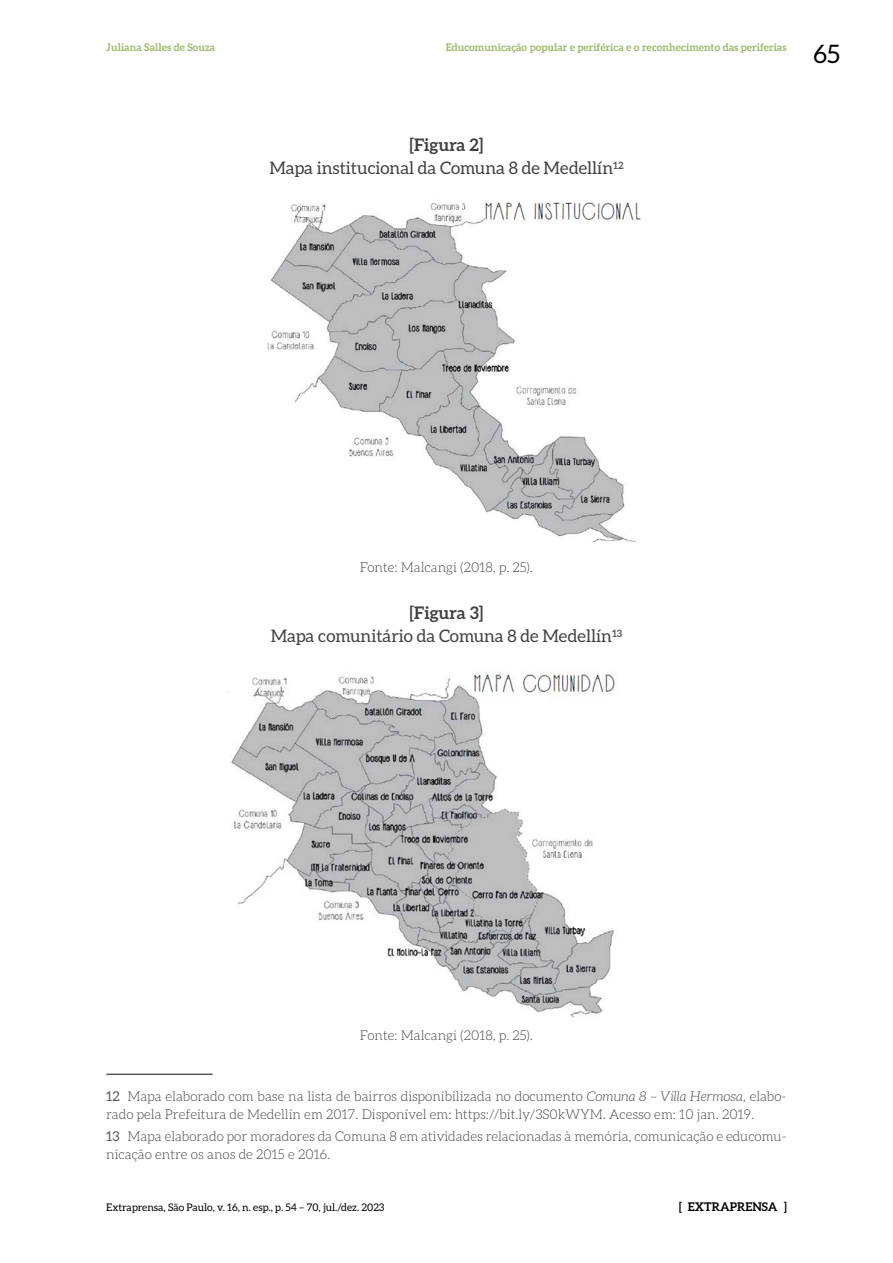
<style>
.page{position:relative;width:893px;height:1263px;background:#fff}
.page>*{position:absolute;margin:0;border:0;box-sizing:border-box;transform-origin:0 0}
.t1{font:25.5px "Aleo";color:#000}
.t2{font:17.25px/23.4px "Aleo";color:#414042;text-align:center}
.t3{font:300 13.5px/18px "Aleo";color:#414042}
.t4{font:700 12px "Aleo";color:#000}
.t5{font:700 10.5px "Aleo";color:#9db96b}
.t6{font:10.5px "Aleo";color:#000}
.s1{font-weight:700}
.s2{font-weight:400;color:#565656}
.s3{font-style:italic}
</style>
<div class="page">
<img style="left:267px;top:202px;width:374px;height:339px">
<img style="left:226px;top:673px;width:390px;height:344px">
<hr style="left:106px;top:1073px;width:107px;height:2px;background:#565656">
<p class="t5" style="left:106px;top:41px;width:111px">Juliana Salles de Souza</p>
<p class="t5" style="left:446px;top:41px;width:342px">Educomunicação popular e periférica e o reconhecimento das periferias</p>
<h1 class="t1" style="left:813px;top:40px;width:28px">65</h1>
<p class="t2" style="left:269px;top:133px;width:356px"><span class="s1">[Figura 2]<br></span>Mapa institucional da Comuna 8 de Medellín<sup>12</sup></p>
<p class="t3" style="left:360px;top:558px;width:175px">Fonte: Malcangi (2018, p. 25).</p>
<p class="t2" style="left:271px;top:601px;width:353px"><span class="s1">[Figura 3]<br></span>Mapa comunitário da Comuna 8 de Medellín<sup>13</sup></p>
<p class="t3" style="left:360px;top:1026px;width:175px">Fonte: Malcangi (2018, p. 25).</p>
<p class="t3" style="left:106px;top:1087px;width:682px"><span class="s2">12</span> Mapa elaborado com base na lista de bairros disponibilizada no documento <span class="s3">Comuna 8 – Villa Hermosa</span>, elabo&shy;rado pela Prefeitura de Medellín em 2017. Disponível em: https://bit.ly/3S0kWYM. Acesso em: 10 jan. 2019.</p>
<p class="t3" style="left:106px;top:1127px;width:682px"><span class="s2">13</span> Mapa elaborado por moradores da Comuna 8 em atividades relacionadas à memória, comunicação e educomu&shy;nicação entre os anos de 2015 e 2016.</p>
<p class="t6" style="left:106px;top:1201px;width:280px">Extraprensa, São Paulo, v. 16, n. esp., p. 54 – 70, jul./dez. 2023</p>
<p class="t4" style="left:679px;top:1199px;width:109px">[ EXTRAPRENSA ]</p>
</div>
